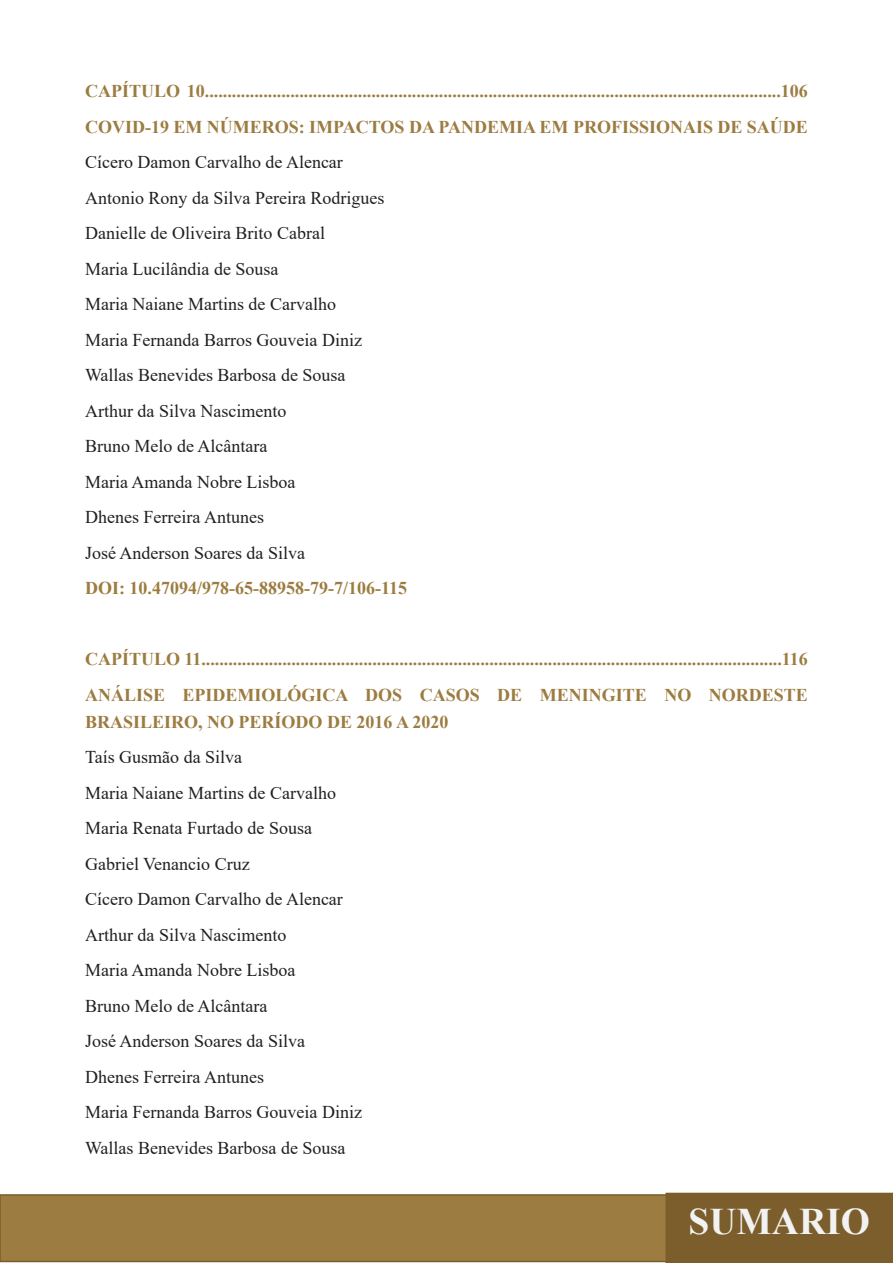
<style>
.page{position:relative;width:893px;height:1263px;background:#fff}
.page>*{position:absolute;margin:0;border:0;box-sizing:border-box;transform-origin:0 0}
.t1{font:700 37.5px "Times New Roman";color:#f2f2f2}
.t2{font:18px "Times New Roman";color:#231f20}
.t3{font:700 18px/27px "Times New Roman";color:#9c7c40}
</style>
<div class="page">
<div style="left:0;top:1194px;width:810px;height:68px;background:#9c7c40;border:2px solid #7b5e2c"></div>
<div style="left:666px;top:1193px;width:226px;height:69px;background:#7b5e2c"></div>
<div style="left:665px;top:1193px;width:228px;height:70px;border:2px solid #7b5e2c"></div>
<p class="t3" style="left:85px;top:77px;width:724px">CAPÍTULO 10................................................................................................................................106</p>
<p class="t3" style="left:85px;top:113px;width:724px">COVID-19 EM NÚMEROS: IMPACTOS DA PANDEMIA EM PROFISSIONAIS DE SAÚDE</p>
<p class="t2" style="left:85px;top:150px;width:259px">Cícero Damon Carvalho de Alencar</p>
<p class="t2" style="left:85px;top:185px;width:301px">Antonio Rony da Silva Pereira Rodrigues</p>
<p class="t2" style="left:85px;top:221px;width:241px">Danielle de Oliveira Brito Cabral</p>
<p class="t2" style="left:85px;top:256px;width:195px">Maria Lucilândia de Sousa</p>
<p class="t2" style="left:85px;top:292px;width:252px">Maria Naiane Martins de Carvalho</p>
<p class="t2" style="left:85px;top:327px;width:278px">Maria Fernanda Barros Gouveia Diniz</p>
<p class="t2" style="left:85px;top:363px;width:262px">Wallas Benevides Barbosa de Sousa</p>
<p class="t2" style="left:85px;top:398px;width:203px">Arthur da Silva Nascimento</p>
<p class="t2" style="left:85px;top:434px;width:184px">Bruno Melo de Alcântara</p>
<p class="t2" style="left:85px;top:469px;width:212px">Maria Amanda Nobre Lisboa</p>
<p class="t2" style="left:85px;top:505px;width:180px">Dhenes Ferreira Antunes</p>
<p class="t2" style="left:85px;top:540px;width:221px">José Anderson Soares da Silva</p>
<p class="t3" style="left:85px;top:574px;width:323px">DOI: 10.47094/978-65-88958-79-7/106-115</p>
<p class="t3" style="left:85px;top:645px;width:724px">CAPÍTULO 11.................................................................................................................................116</p>
<p class="t3" style="left:85px;top:681px;width:724px">ANÁLISE EPIDEMIOLÓGICA DOS CASOS DE MENINGITE NO NORDESTE<br>BRASILEIRO, NO PERÍODO DE 2016 A 2020</p>
<p class="t2" style="left:85px;top:745px;width:159px">Taís Gusmão da Silva</p>
<p class="t2" style="left:85px;top:780px;width:252px">Maria Naiane Martins de Carvalho</p>
<p class="t2" style="left:85px;top:816px;width:228px">Maria Renata Furtado de Sousa</p>
<p class="t2" style="left:85px;top:851px;width:166px">Gabriel Venancio Cruz</p>
<p class="t2" style="left:85px;top:887px;width:259px">Cícero Damon Carvalho de Alencar</p>
<p class="t2" style="left:85px;top:922px;width:203px">Arthur da Silva Nascimento</p>
<p class="t2" style="left:85px;top:958px;width:212px">Maria Amanda Nobre Lisboa</p>
<p class="t2" style="left:85px;top:993px;width:184px">Bruno Melo de Alcântara</p>
<p class="t2" style="left:85px;top:1029px;width:221px">José Anderson Soares da Silva</p>
<p class="t2" style="left:85px;top:1064px;width:180px">Dhenes Ferreira Antunes</p>
<p class="t2" style="left:85px;top:1100px;width:278px">Maria Fernanda Barros Gouveia Diniz</p>
<p class="t2" style="left:85px;top:1135px;width:262px">Wallas Benevides Barbosa de Sousa</p>
<h1 class="t1" style="left:689px;top:1195px;width:183px">SUMARIO</h1>
</div>
